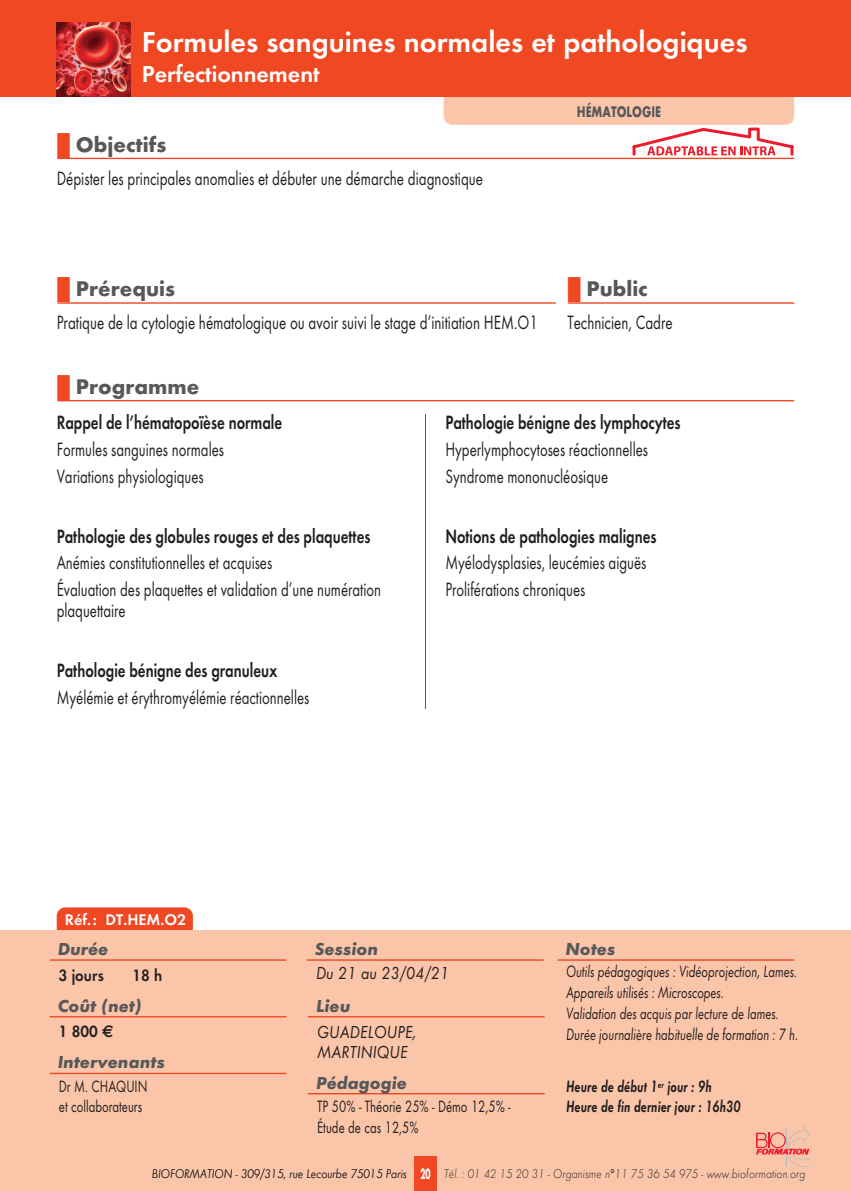
<style>
.page{position:relative;width:851px;height:1191px;background:#fff}
.page>*{position:absolute;margin:0;border:0;box-sizing:border-box;transform-origin:0 0}
.Titrestage_blanc{font:600 30px "Futura T";color:#fff}
.Titrestagepetit_blan{font:600 24px "Futura T";color:#fff}
.SStitredin_6{font:700 22px "Futura T";color:#57585a}
.Texteprogramme{font:20px/21px "Futura T";color:#231f20;scale:.74 1}
.t1{font:600 20px "Futura T";color:#231f20;scale:.75 1}
.Textesoustitre{font:20px "Futura T";color:#231f20;scale:.75 1}
.Titrebandeaubas_6{font:italic 700 18px "Futura T";color:#57585a}
.lieu_session{font:italic 18px "Futura T";color:#231f20;scale:.9 1}
.Notes_1{font:italic 17px "Futura T";color:#231f20;scale:.75 1}
.Notes_2{font:italic 600 17px "Futura T";color:#231f20;scale:.75 1}
.Peda{font:17px/20.4px "Futura T";color:#231f20;scale:.75 1}
.Intervenant{font:17px "Futura T";color:#231f20;scale:.75 1}
.Durée_coût{font:600 17px "Futura T";color:#231f20;scale:.9 1}
.t2{font:700 16px "Futura T";color:#57585a;scale:.75 1}
.Code_blanc{font:600 16px "Futura T";color:#fff}
.Normal_e{font:600 16px "Futura T";color:#fff}
.Normal_e-2{font:700 15.6px "Futura T";color:#fff;scale:.55 1}
.Normal_e-3{font:italic 300 13px "Futura T";color:#231f20;scale:.9 1}
.s1{color:#f04822}
.s2{font-family:"Euro Sans";font-weight:700}
</style>
<div class="page">
<hr style="left:57px;top:400px;width:737px;height:1px;background:#f04822">
<div style="left:57px;top:907px;width:136px;height:40px;background:#f04822;border-radius:9px"></div>
<div style="left:0;top:930px;width:850px;height:261px;background:#fbc5a9"></div>
<div style="left:414px;top:1157px;width:23px;height:34px;background:#f04822"></div>
<hr style="left:57px;top:158px;width:737px;height:1px;background:#f04822">
<hr style="left:57px;top:302px;width:499px;height:2px;background:#f04822">
<hr style="left:567px;top:302px;width:227px;height:2px;background:#f04822">
<hr style="left:50px;top:959px;width:236px;height:1px;background:#f04822">
<hr style="left:308px;top:1016px;width:236px;height:1px;background:#f04822">
<hr style="left:50px;top:1072px;width:236px;height:2px;background:#f04822">
<hr style="left:557px;top:959px;width:237px;height:1px;background:#f04822">
<hr style="left:308px;top:1093px;width:236px;height:1px;background:#f04822">
<hr style="left:50px;top:1016px;width:236px;height:1px;background:#f04822">
<svg style="left:756px;top:1125px;width:53px;height:42px"></svg>
<div style="left:443px;top:85px;width:351px;height:40px;background:#fbc5a9;border-radius:9px"></div>
<hr style="left:307px;top:959px;width:236px;height:1px;background:#f04822">
<hr style="left:425px;top:414px;width:1px;height:295px;background:#57585a">
<div style="left:0;top:0;width:850px;height:96px;background:#f04822"></div>
<img style="left:57px;top:23px;width:73px;height:73px">
<svg style="left:632px;top:128px;width:161px;height:28px"></svg>
<p class="Titrestage_blanc" style="left:142px;top:24px;width:607px">Formules sanguines normales et pathologiques</p>
<p class="Titrestagepetit_blan" style="left:142px;top:60px;width:179px">Perfectionnement</p>
<p class="SStitredin_6" style="left:57px;top:131px;width:111px"><span class="s1">■</span> Objectifs</p>
<p class="Textesoustitre" style="left:57px;top:166px;width:570px">Dépister les principales anomalies et débuter une démarche diagnostique</p>
<p class="t2" style="left:576px;top:102px;width:114px">HÉMATOLOGIE</p>
<p class="SStitredin_6" style="left:57px;top:276px;width:120px"><span class="s1">■</span> Prérequis</p>
<p class="Textesoustitre" style="left:57px;top:311px;width:643px">Pratique de la cytologie hématologique ou avoir suivi le stage d’initiation HEM.O1</p>
<p class="SStitredin_6" style="left:57px;top:374px;width:144px"><span class="s1">■</span> Programme</p>
<p class="SStitredin_6" style="left:567px;top:276px;width:82px"><span class="s1">■</span> Public</p>
<p class="Textesoustitre" style="left:567px;top:311px;width:142px">Technicien, Cadre</p>
<p class="t1" style="left:57px;top:411px;width:302px">Rappel de l’hématopoïèse normale</p>
<p class="Texteprogramme" style="left:57px;top:439px;width:228px">Formules sanguines normales</p>
<p class="Texteprogramme" style="left:57px;top:465px;width:200px">Variations physiologiques</p>
<p class="t1" style="left:57px;top:524px;width:420px">Pathologie des globules rouges et des plaquettes</p>
<p class="Texteprogramme" style="left:57px;top:552px;width:293px">Anémies constitutionnelles et acquises</p>
<p class="Texteprogramme" style="left:57px;top:579px;width:440px">Évaluation des plaquettes et validation d’une numération plaquettaire</p>
<p class="t1" style="left:57px;top:658px;width:296px">Pathologie bénigne des granuleux</p>
<p class="Texteprogramme" style="left:57px;top:686px;width:343px">Myélémie et érythromyélémie réactionnelles</p>
<p class="t1" style="left:445px;top:411px;width:315px">Pathologie bénigne des lymphocytes</p>
<p class="Texteprogramme" style="left:445px;top:439px;width:275px">Hyperlymphocytoses réactionnelles</p>
<p class="Texteprogramme" style="left:445px;top:465px;width:221px">Syndrome mononucléosique</p>
<p class="t1" style="left:445px;top:524px;width:283px">Notions de pathologies malignes</p>
<p class="Texteprogramme" style="left:445px;top:552px;width:273px">Myélodysplasies, leucémies aiguës</p>
<p class="Texteprogramme" style="left:445px;top:579px;width:191px">Proliférations chroniques</p>
<p class="Normal_e" style="left:65px;top:910px;width:33px">Réf.:</p>
<p class="Code_blanc" style="left:106px;top:910px;width:82px">DT.HEM.O2</p>
<p class="Titrebandeaubas_6" style="left:58px;top:938px;width:52px">Durée</p>
<p class="Durée_coût" style="left:59px;top:964px;width:51px">3 jours</p>
<p class="Durée_coût" style="left:133px;top:964px;width:35px">18 h</p>
<p class="Titrebandeaubas_6" style="left:58px;top:995px;width:85px">Coût (net)</p>
<p class="Durée_coût" style="left:59px;top:1021px;width:62px">1 800 <span class="s2">e</span></p>
<p class="Titrebandeaubas_6" style="left:58px;top:1051px;width:109px">Intervenants</p>
<p class="Intervenant" style="left:59px;top:1076px;width:120px">Dr M. CHAQUIN</p>
<p class="Intervenant" style="left:59px;top:1096px;width:113px">et collaborateurs</p>
<p class="Titrebandeaubas_6" style="left:315px;top:938px;width:65px">Session</p>
<p class="lieu_session" style="left:316px;top:963px;width:150px">Du 21 au 23/04/21</p>
<p class="Titrebandeaubas_6" style="left:316px;top:995px;width:36px">Lieu</p>
<p class="lieu_session" style="left:317px;top:1021px;width:112px">GUADELOUPE,</p>
<p class="lieu_session" style="left:317px;top:1041px;width:102px">MARTINIQUE</p>
<p class="Titrebandeaubas_6" style="left:316px;top:1072px;width:92px">Pédagogie</p>
<p class="Peda" style="left:317px;top:1096px;width:259px">TP 50% - Théorie 25% - Démo 12,5% -<br>Étude de cas 12,5%</p>
<p class="Titrebandeaubas_6" style="left:565px;top:938px;width:51px">Notes</p>
<p class="Notes_1" style="left:566px;top:961px;width:310px">Outils pédagogiques : Vidéoprojection, Lames.</p>
<p class="Notes_1" style="left:566px;top:982px;width:212px">Appareils utilisés : Microscopes.</p>
<p class="Notes_1" style="left:566px;top:1003px;width:285px">Validation des acquis par lecture de lames.</p>
<p class="Notes_1" style="left:566px;top:1024px;width:311px">Durée journalière habituelle de formation : 7 h.</p>
<p class="Notes_2" style="left:566px;top:1076px;width:196px">Heure de début 1<sup>er</sup> jour : 9h</p>
<p class="Notes_2" style="left:566px;top:1096px;width:234px">Heure de fin dernier jour : 16h30</p>
<p class="Normal_e-2" style="left:420px;top:1164px;width:20px">20</p>
<p class="Normal_e-3" style="left:152px;top:1166px;width:285px">BIOFORMATION - 309/315, rue Lecourbe 75015 Paris</p>
<p class="Normal_e-3" style="left:444px;top:1166px;width:403px">Tél. : 01 42 15 20 31 - Organisme n°11 75 36 54 975 - www.bioformation.org</p>
</div>
